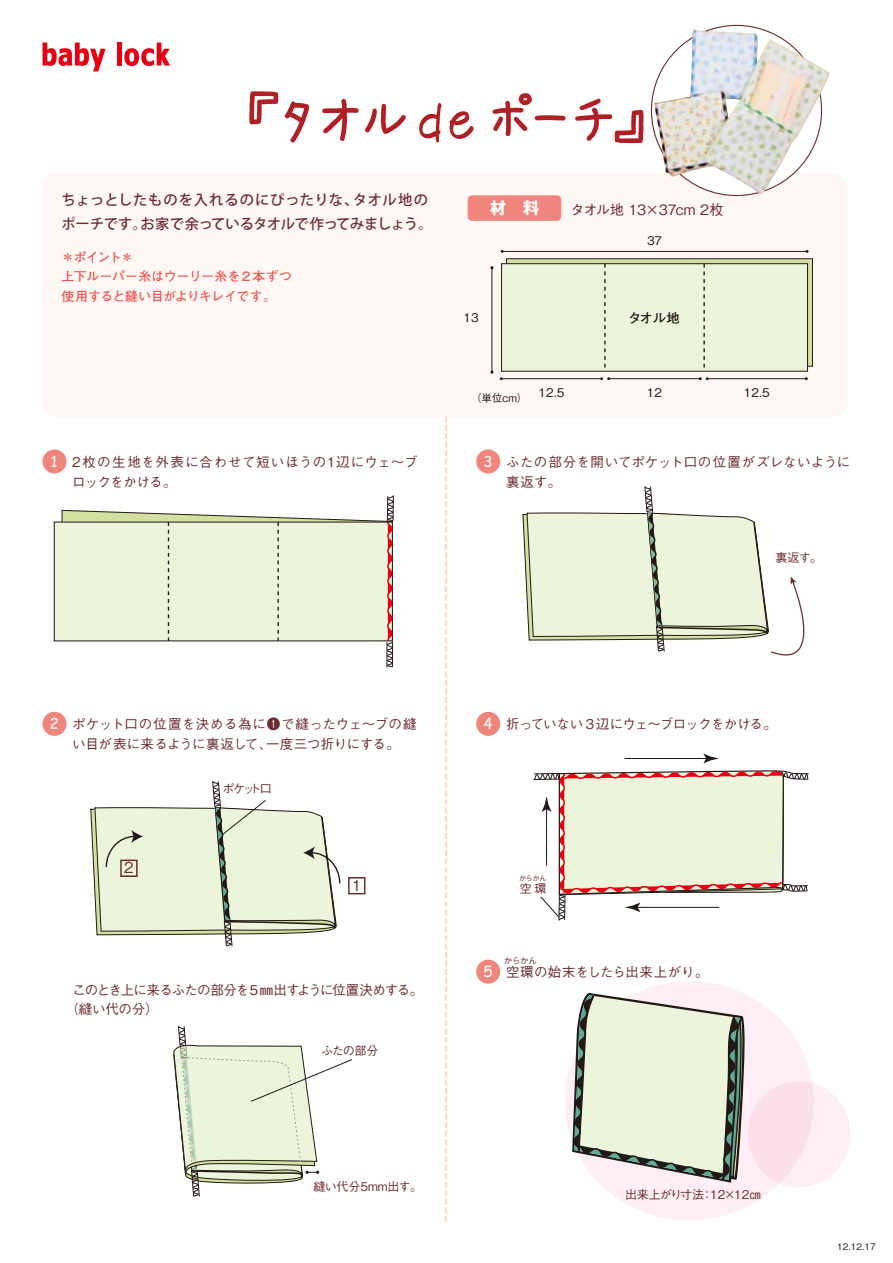
<style>
.page{position:relative;width:893px;height:1263px;background:#fff}
.page>*{position:absolute;margin:0;border:0;box-sizing:border-box;transform-origin:0 0}
.t1{font:61.5px "AP Japanesefont";letter-spacing:-.07em;color:#b01f24}
.t2{font:700 16.5px "Gothic MB101 Pro";color:#fff}
.t3{font:15px "Comic Sans MS";color:#fff}
.t4{font:500 15px "Gothic BBB Pro";color:#6c2c2f}
.t5{font:500 14.25px/24px "Koz Go Std";letter-spacing:.01em;color:#6c2c2f}
.t6{font:500 14.25px "Gothic BBB Pro";letter-spacing:-.04em;color:#6c2c2f}
.t7{font:500 13.5px/19.5px "Gothic BBB Pro";letter-spacing:.015em;color:#6c2c2f}
.t8{font:500 13.5px/19.5px "Gothic BBB Pro";letter-spacing:.03em;color:#6c2c2f}
.t9{font:500 13.5px/19.5px "Gothic BBB Pro";letter-spacing:-.07em;color:#6c2c2f}
.t10{font:500 13.5px/19.5px "Gothic BBB Pro";letter-spacing:.05em;color:#6c2c2f}
.t11{font:500 13.5px "Gothic BBB Pro";letter-spacing:-.04em;color:#6c2c2f}
.t12{font:700 13.5px "Futo Go B101 Pro";color:#221815}
.t13{font:700 12.75px/19.5px "Futo Go B101 Pro";letter-spacing:-.02em;color:#ea5450}
.t14{font:500 12px "Gothic BBB Pro";letter-spacing:-.005em;color:#6c2c2f}
.t15{font:500 12px "Gothic BBB Pro";letter-spacing:-.03em;color:#6c2c2f}
.t16{font:500 12px "Gothic BBB Pro";color:#221815}
.t17{font:500 10.5px "Gothic BBB Pro";color:#221815}
.t18{font:500 9px "Gothic BBB Pro";color:#221815}
.t19{font:500 9px "Gothic BBB Pro";color:#6c2c2f}
.t20{font:500 7.5px "Gothic BBB Pro";color:#6c2c2f}
.s1{font-family:"Comic Sans MS";font-weight:400;font-size:15px;color:#fff}
</style>
<div class="page">
<div style="left:43px;top:173px;width:803px;height:244px;background:#fef7f3;border-radius:13px"></div>
<svg style="left:43px;top:43px;width:63px;height:28px"></svg>
<div style="left:117px;top:43px;width:5px;height:23px;background:#e60012"></div>
<svg style="left:124px;top:43px;width:46px;height:23px"></svg>
<svg style="left:445px;top:417px;width:2px;height:803px"></svg>
<div style="left:468px;top:195px;width:93px;height:26px;background:#ef857d;border-radius:4px"></div>
<div style="left:748px;top:1081px;width:102px;height:106px;background:linear-gradient(to bottom,#fce4ee,#fdeff5);border-radius:50%"></div>
<hr style="left:502px;top:251px;width:305px;height:1px;background:#221815">
<div style="left:506px;top:258px;width:307px;height:109px;background:#d2e1a0;border:1px solid #221815"></div>
<div style="left:501px;top:263px;width:307px;height:109px;background:#ecf4db;border:1px solid #221815"></div>
<svg style="left:604px;top:264px;width:2px;height:79px"></svg>
<svg style="left:703px;top:264px;width:2px;height:79px"></svg>
<hr style="left:492px;top:268px;width:1px;height:104px;background:#221815">
<hr style="left:501px;top:378px;width:101px;height:1px;background:#221815">
<hr style="left:707px;top:378px;width:99px;height:1px;background:#221815">
<div style="left:54px;top:522px;width:339px;height:119px;background:#ecf4db;border:1px solid #221815"></div>
<svg style="left:61px;top:495px;width:333px;height:173px"></svg>
<svg style="left:522px;top:512px;width:283px;height:144px"></svg>
<svg style="left:90px;top:781px;width:251px;height:166px"></svg>
<svg style="left:173px;top:1026px;width:179px;height:171px"></svg>
<svg style="left:558px;top:343px;width:226px;height:421px"></svg>
<svg style="left:558px;top:920px;width:226px;height:300px"></svg>
<hr style="left:625px;top:758px;width:83px;height:1px;background:#221815">
<svg style="left:703px;top:754px;width:16px;height:9px"></svg>
<svg style="left:533px;top:770px;width:276px;height:150px"></svg>
<div style="left:43px;top:449px;width:24px;height:24px;background:#ef857d;border-radius:50%"></div>
<div style="left:43px;top:712px;width:24px;height:24px;background:#ef857d;border-radius:50%"></div>
<div style="left:476px;top:449px;width:24px;height:24px;background:#ef857d;border-radius:50%"></div>
<div style="left:476px;top:712px;width:24px;height:24px;background:#ef857d;border-radius:50%"></div>
<div style="left:476px;top:960px;width:24px;height:24px;background:#ef857d;border-radius:50%"></div>
<div style="left:348px;top:877px;width:17px;height:17px;border:2px solid #6c2c2f"></div>
<div style="left:120px;top:859px;width:18px;height:18px;border:2px solid #6c2c2f"></div>
<img style="left:654px;top:30px;width:175px;height:164px">
<h1 class="t1" style="left:244px;top:89px;width:406px">『タオル de ポーチ』</h1>
<p class="t5" style="left:62px;top:188px;width:373px">ちょっとしたものを入れるのにぴったりな、タオル地のポーチです。お家で余っているタオルで作ってみましょう。</p>
<p class="t13" style="left:62px;top:245px;width:232px">＊ポイント＊<br>上下ルーパー糸はウーリー糸を２本ずつ使用すると縫い目がよりキレイです。</p>
<p class="t3" style="left:51px;top:451px;width:8px">1</p>
<p class="t10" style="left:72px;top:450px;width:347px">2枚の生地を外表に合わせて短いほうの1辺にウェ～ブロックをかける。</p>
<p class="t2" style="left:490px;top:194px;width:51px">材　料</p>
<p class="t6" style="left:570px;top:198px;width:155px">タオル地 13×37cm 2枚</p>
<p class="t16" style="left:647px;top:231px;width:17px">37</p>
<p class="t16" style="left:463px;top:308px;width:17px">13</p>
<p class="t12" style="left:628px;top:307px;width:54px">タオル地</p>
<p class="t17" style="left:471px;top:389px;width:58px">（単位cm）</p>
<p class="t16" style="left:539px;top:383px;width:27px">12.5</p>
<p class="t16" style="left:647px;top:383px;width:17px">12</p>
<p class="t16" style="left:744px;top:383px;width:27px">12.5</p>
<p class="t3" style="left:483px;top:451px;width:11px">3</p>
<p class="t8" style="left:506px;top:450px;width:346px">ふたの部分を開いてポケット口の位置がズレないように裏返す。</p>
<p class="t15" style="left:776px;top:548px;width:48px">裏返す。</p>
<p class="t3" style="left:50px;top:713px;width:11px">2</p>
<p class="t7" style="left:72px;top:713px;width:346px">ポケット口の位置を決める為に❶で縫ったウェ～ブの縫い目が表に来るように裏返して、一度三つ折りにする。</p>
<p class="t15" style="left:222px;top:778px;width:51px">ポケット口</p>
<p class="t4" style="left:124px;top:855px;width:11px">2</p>
<p class="t4" style="left:352px;top:873px;width:11px">1</p>
<p class="t9" style="left:66px;top:978px;width:359px;text-indent:7px">このとき上に来るふたの部分を５㎜出すように位置決めする。（縫い代の分）</p>
<p class="t15" style="left:321px;top:1040px;width:59px">ふたの部分</p>
<p class="t14" style="left:314px;top:1177px;width:110px">縫い代分5mm出す。</p>
<p class="t11" style="left:483px;top:713px;width:295px"><span class="s1">4</span> 折っていない３辺にウェ～ブロックをかける。</p>
<p class="t20" style="left:519px;top:872px;width:30px">からかん</p>
<p class="t15" style="left:520px;top:879px;width:28px">空環</p>
<p class="t19" style="left:503px;top:953px;width:35px">からかん</p>
<p class="t8" style="left:483px;top:961px;width:227px"><span class="s1">5</span> 空環の始末をしたら出来上がり。</p>
<p class="t14" style="left:625px;top:1185px;width:138px">出来上がり寸法：12×12㎝</p>
<p class="t18" style="left:837px;top:1239px;width:40px">12.12.17</p>
</div>
